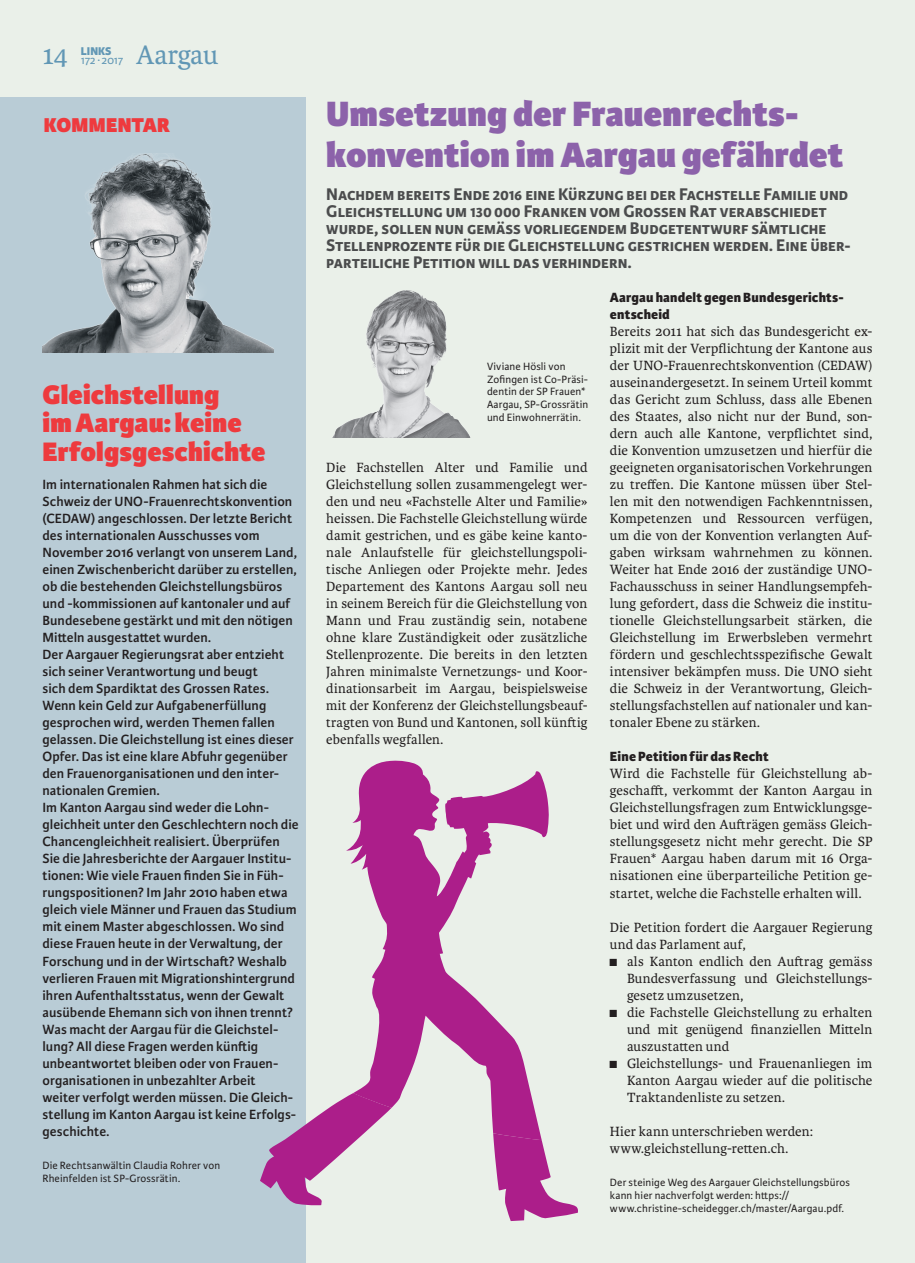
<style>
.page{position:relative;width:915px;height:1263px;background:#fff}
.page>*{position:absolute;margin:0;border:0;box-sizing:border-box;transform-origin:0 0}
.t1{font:800 37.5px/40.5px "Karmina Sans";letter-spacing:.005em;color:#8c62aa}
.t2{font:800 28.5px/28.5px "Karmina Sans";letter-spacing:.005em;color:#ee3a3e}
.t3{font:28.5px "Karmina";letter-spacing:-.005em;color:#6197b5}
.t4{font:800 21.3px "Karmina Sans";letter-spacing:.005em;color:#ee3a3e}
.t5{font:700 18px/17px "Karmina Sans";color:#4b4c4d}
.t6{font:14.25px/17px "Karmina";letter-spacing:.01em;color:#231f20;text-align:justify}
.t7{font:600 14.25px/17px "Karmina Sans";letter-spacing:.005em;color:#231f20}
.t8{font:800 14.25px/17px "Karmina Sans";letter-spacing:.01em;color:#231f20}
.t9{font:12px "Karmina Sans";letter-spacing:-.02em;color:#6197b5}
.t10{font:800 12px "Karmina Sans";color:#6197b5}
.t11{font:11.25px/12.8px "Karmina Sans";letter-spacing:.01em;color:#231f20}
</style>
<div class="page">
<div style="left:0;top:0;width:914px;height:1263px;background:#eaf0e9"></div>
<img style="left:332px;top:290px;width:139px;height:148px">
<div style="left:0;top:98px;width:305px;height:1165px;background:#b9ccd6"></div>
<img style="left:43px;top:153px;width:230px;height:200px">
<svg style="left:493px;top:1140px;width:84px;height:81px"></svg>
<svg style="left:260px;top:1093px;width:97px;height:113px"></svg>
<svg style="left:346px;top:761px;width:203px;height:379px"></svg>
<p class="t9" style="left:81px;top:53px;width:44px">172 ∙ 2017</p>
<h2 class="t3" style="left:136px;top:39px;width:84px">Aargau</h2>
<h2 class="t3" style="left:43px;top:39px;width:27px">14</h2>
<p class="t10" style="left:81px;top:44px;width:32px">LINKS</p>
<h3 class="t4" style="left:44px;top:112px;width:127px">KOMMENTAR</h3>
<h2 class="t2" style="left:42px;top:382px;width:224px">Gleichstellung<br>im Aargau: keine<br>Erfolgsgeschichte</h2>
<p class="t7" style="left:42px;top:476px;width:257px">Im internationalen Rahmen hat sich die Schweiz der UNO-Frauenrechtskonvention (CEDAW) angeschlossen. Der letzte Bericht des internationalen Ausschusses vom November 2016 verlangt von unserem Land, einen Zwischenbericht darüber zu erstellen, ob die bestehenden Gleichstellungsbüros und -kommissionen auf kantonaler und auf Bundesebene gestärkt und mit den nötigen Mitteln ausgestattet wurden.<br>Der Aargauer Regierungsrat aber entzieht sich seiner Verantwortung und beugt<br>sich dem Spardiktat des Grossen Rates.<br>Wenn kein Geld zur Aufgabenerfüllung gesprochen wird, werden Themen fallen gelassen. Die Gleichstellung ist eines dieser Opfer. Das ist eine klare Abfuhr gegenüber den Frauenorganisationen und den inter&shy;nationalen Gremien.<br>Im Kanton Aargau sind weder die Lohn&shy;gleichheit unter den Geschlechtern noch die Chancengleichheit realisiert. Überprüfen Sie die Jahresberichte der Aargauer Institu&shy;tionen: Wie viele Frauen finden Sie in Füh&shy;rungspositionen? Im Jahr 2010 haben etwa gleich viele Männer und Frauen das Studium mit einem Master abgeschlossen. Wo sind diese Frauen heute in der Verwaltung, der Forschung und in der Wirtschaft? Weshalb verlieren Frauen mit Migrationshintergrund ihren Aufenthaltsstatus, wenn der Gewalt ausübende Ehemann sich von ihnen trennt?<br>Was macht der Aargau für die Gleichstel&shy;lung? All diese Fragen werden künftig unbeantwortet bleiben oder von Frauen&shy;organisationen in unbezahlter Arbeit<br>weiter verfolgt werden müssen. Die Gleich&shy;stellung im Kanton Aargau ist keine Erfolgs&shy;geschichte.</p>
<p class="t11" style="left:42px;top:1159px;width:179px">Die Rechtsanwältin Claudia Rohrer von<br>Rheinfelden ist SP-Grossrätin.</p>
<h1 class="t1" style="left:326px;top:95px;width:518px">Umsetzung der Frauenrechts&shy;konvention im Aargau gefährdet</h1>
<p class="t5" style="left:326px;top:186px;width:526px">Nachdem bereits Ende 2016 eine Kürzung bei der Fachstelle Familie und Gleichstellung um 130 000 Franken vom Grossen Rat verabschiedet wurde, sollen nun gemäss vorliegendem Budgetentwurf sämtliche Stellenprozente für die Gleichstellung gestrichen werden. Eine über&shy;parteiliche Petition will das verhindern.</p>
<p class="t8" style="left:609px;top:289px;width:235px">Aargau handelt gegen Bundesgerichts&shy;entscheid</p>
<p class="t6" style="left:609px;top:323px;width:264px">Bereits 2011 hat sich das Bundesgericht ex&shy;plizit mit der Verpflichtung der Kantone aus der UNO-Frauenrechtskonvention (CEDAW) auseinandergesetzt. In seinem Urteil kommt das Gericht zum Schluss, dass alle Ebenen des Staates, also nicht nur der Bund, son&shy;dern auch alle Kantone, verpflichtet sind, die Konvention umzusetzen und hierfür die geeigneten organisatorischen Vorkehrungen zu treffen. Die Kantone müssen über Stel&shy;len mit den notwendigen Fachkenntnissen, Kompetenzen und Ressourcen verfügen, um die von der Konvention verlangten Auf&shy;gaben wirksam wahrnehmen zu können.<br>Weiter hat Ende 2016 der zuständige UNO-Fachausschuss in seiner Handlungsempfeh&shy;lung gefordert, dass die Schweiz die institu&shy;tionelle Gleichstellungsarbeit stärken, die Gleichstellung im Erwerbsleben vermehrt fördern und geschlechtsspezifische Gewalt intensiver bekämpfen muss. Die UNO sieht die Schweiz in der Verantwortung, Gleich&shy;stellungsfachstellen auf nationaler und kan&shy;tonaler Ebene zu stärken.</p>
<p class="t8" style="left:609px;top:749px;width:160px">Eine Petition für das Recht</p>
<p class="t6" style="left:609px;top:765px;width:264px">Wird die Fachstelle für Gleichstellung ab&shy;geschafft, verkommt der Kanton Aargau in Gleichstellungsfragen zum Entwicklungsge&shy;biet und wird den Aufträgen gemäss Gleich&shy;stellungsgesetz nicht mehr gerecht. Die SP Frauen* Aargau haben darum mit 16 Orga&shy;nisationen eine überparteiliche Petition ge&shy;startet, welche die Fachstelle erhalten will.</p>
<p class="t6" style="left:609px;top:919px;width:264px">Die Petition fordert die Aargauer Regierung und das Parlament auf,</p>
<p class="t6" style="left:626px;top:953px;width:247px;text-indent:-17px">• als Kanton endlich den Auftrag gemäss Bundesverfassung und Gleichstellungs&shy;gesetz umzusetzen,</p>
<p class="t6" style="left:626px;top:1004px;width:247px;text-indent:-17px">• die Fachstelle Gleichstellung zu erhalten und mit genügend finanziellen Mitteln auszustatten und</p>
<p class="t6" style="left:626px;top:1055px;width:247px;text-indent:-17px">• Gleichstellungs- und Frauenanliegen im Kanton Aargau wieder auf die politische Traktandenliste zu setzen.</p>
<p class="t6" style="left:609px;top:1123px;width:204px">Hier kann unterschrieben werden: www.gleichstellung-retten.ch.</p>
<p class="t11" style="left:609px;top:1176px;width:241px">Der steinige Weg des Aargauer Gleichstellungsbüros kann hier nachverfolgt werden: https:// www.christine-scheidegger.ch/master/Aargau.pdf.</p>
<p class="t11" style="left:487px;top:360px;width:103px">Viviane Hösli von<br>Zofingen ist Co-Präsi&shy;dentin der SP Frauen*<br>Aargau, SP-Grossrätin und Einwohnerrätin.</p>
<p class="t6" style="left:326px;top:459px;width:263px">Die Fachstellen Alter und Familie und Gleichstellung sollen zusammengelegt wer&shy;den und neu «Fachstelle Alter und Familie» heissen. Die Fachstelle Gleichstellung würde damit gestrichen, und es gäbe keine kanto&shy;nale Anlaufstelle für gleichstellungspoli&shy;tische Anliegen oder Projekte mehr. Jedes Departement des Kantons Aargau soll neu in seinem Bereich für die Gleichstellung von Mann und Frau zuständig sein, notabene ohne klare Zuständigkeit oder zusätzliche Stellenprozente. Die bereits in den letzten Jahren minimalste Vernetzungs- und Koor&shy;dinationsarbeit im Aargau, beispielsweise mit der Konferenz der Gleichstellungsbeauf&shy;tragten von Bund und Kantonen, soll künftig ebenfalls wegfallen.</p>
</div>
